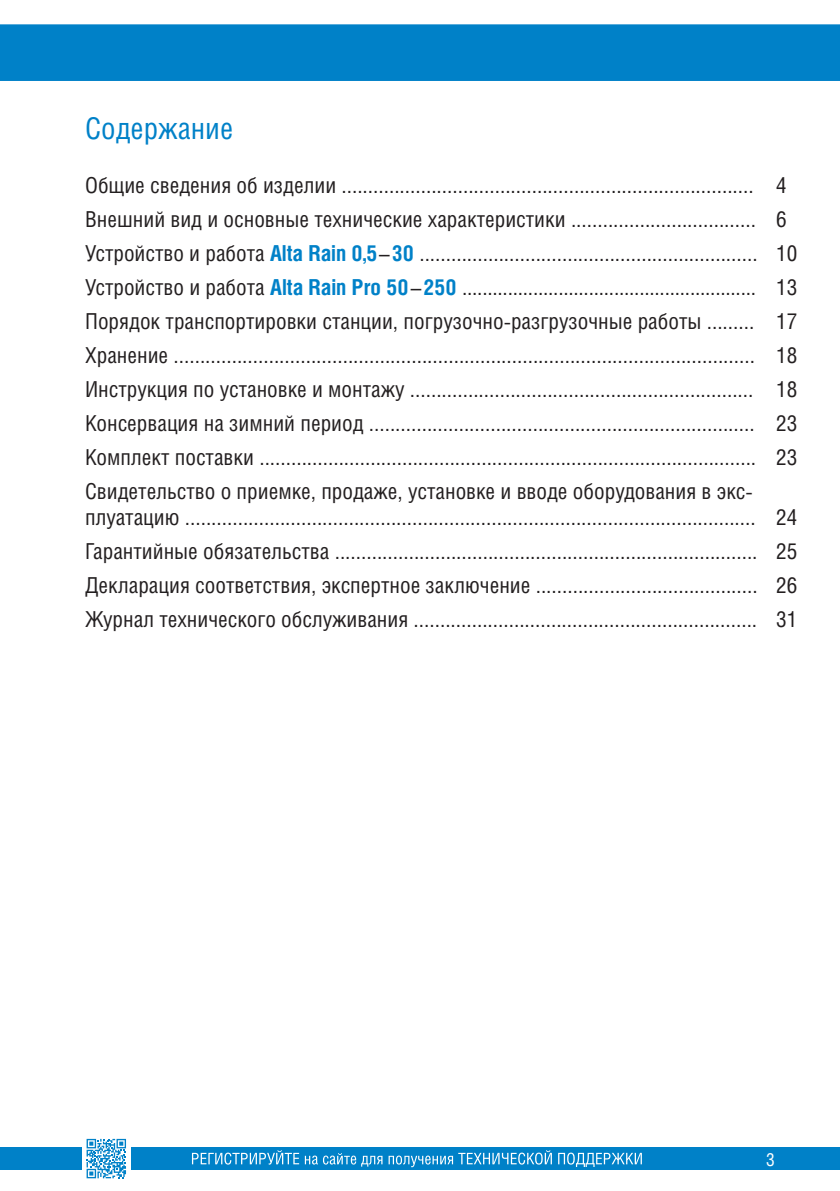
<style>
.page{position:relative;width:840px;height:1191px;background:#fff}
.page>*{position:absolute;margin:0;border:0;box-sizing:border-box;transform-origin:0 0}
.t1{font:30px "Helios Cond";color:#0081c8}
.t2{font:22px/26.4px "Helios Cond";color:#231f20}
.t3{font:18px "Helios Cond";color:#fff}
.s1{font-weight:700;color:#0081c8}
</style>
<div class="page">
<div style="left:0;top:1147px;width:839px;height:23px;background:#0081c8"></div>
<div style="left:0;top:24px;width:839px;height:57px;background:#0081c8"></div>
<div style="left:82px;top:1134px;width:48px;height:48px;background:#fff"></div>
<svg style="left:192px;top:1150px;width:107px;height:14px"></svg>
<svg style="left:305px;top:1153px;width:77px;height:13px"></svg>
<svg style="left:388px;top:1150px;width:163px;height:17px"></svg>
<svg style="left:558px;top:1152px;width:83px;height:15px"></svg>
<svg style="left:86px;top:1138px;width:40px;height:40px"></svg>
<p class="t1" style="left:85px;top:111px;width:150px">Содержание</p>
<p class="t2" style="left:85px;top:172px;width:669px">Общие сведения об изделии ..............................................................................</p>
<p class="t2" style="left:85px;top:206px;width:672px">Внешний вид и основные технические характеристики ...................................</p>
<p class="t2" style="left:85px;top:240px;width:673px">Устройство и работа <span class="s1">Alta Rain 0,5</span>–<span class="s1">30</span> ................................................................</p>
<p class="t2" style="left:85px;top:274px;width:672px">Устройство и работа <span class="s1">Alta Rain Pro 50</span>–<span class="s1">250</span> ..........................................................</p>
<p class="t2" style="left:85px;top:308px;width:670px">Порядок транспортировки станции, погрузочно-разгрузочные работы .........</p>
<p class="t2" style="left:85px;top:341px;width:671px">Хранение ..............................................................................................................</p>
<p class="t2" style="left:85px;top:375px;width:669px">Инструкция по установке и монтажу .................................................................</p>
<p class="t2" style="left:85px;top:409px;width:670px">Консервация на зимний период .........................................................................</p>
<p class="t2" style="left:85px;top:443px;width:672px">Комплект поставки ..............................................................................................</p>
<p class="t2" style="left:85px;top:477px;width:671px">Свидетельство о приемке, продаже, установке и вводе оборудования в экс&shy;плуатацию ............................................................................................................</p>
<p class="t2" style="left:85px;top:538px;width:673px">Гарантийные обязательства ................................................................................</p>
<p class="t2" style="left:85px;top:572px;width:673px">Декларация соответствия, экспертное заключение ..........................................</p>
<p class="t2" style="left:85px;top:606px;width:673px">Журнал технического обслуживания .................................................................</p>
<p class="t2" style="left:775px;top:171px;width:12px">4</p>
<p class="t2" style="left:775px;top:205px;width:12px">6</p>
<p class="t2" style="left:775px;top:239px;width:23px">10</p>
<p class="t2" style="left:775px;top:273px;width:23px">13</p>
<p class="t2" style="left:775px;top:307px;width:23px">17</p>
<p class="t2" style="left:775px;top:341px;width:23px">18</p>
<p class="t2" style="left:775px;top:375px;width:23px">18</p>
<p class="t2" style="left:775px;top:409px;width:23px">23</p>
<p class="t2" style="left:775px;top:443px;width:23px">23</p>
<p class="t2" style="left:775px;top:504px;width:23px">24</p>
<p class="t2" style="left:775px;top:538px;width:23px">25</p>
<p class="t2" style="left:775px;top:572px;width:23px">26</p>
<p class="t2" style="left:775px;top:606px;width:23px">31</p>
<p class="t3" style="left:765px;top:1148px;width:10px">3</p>
</div>
